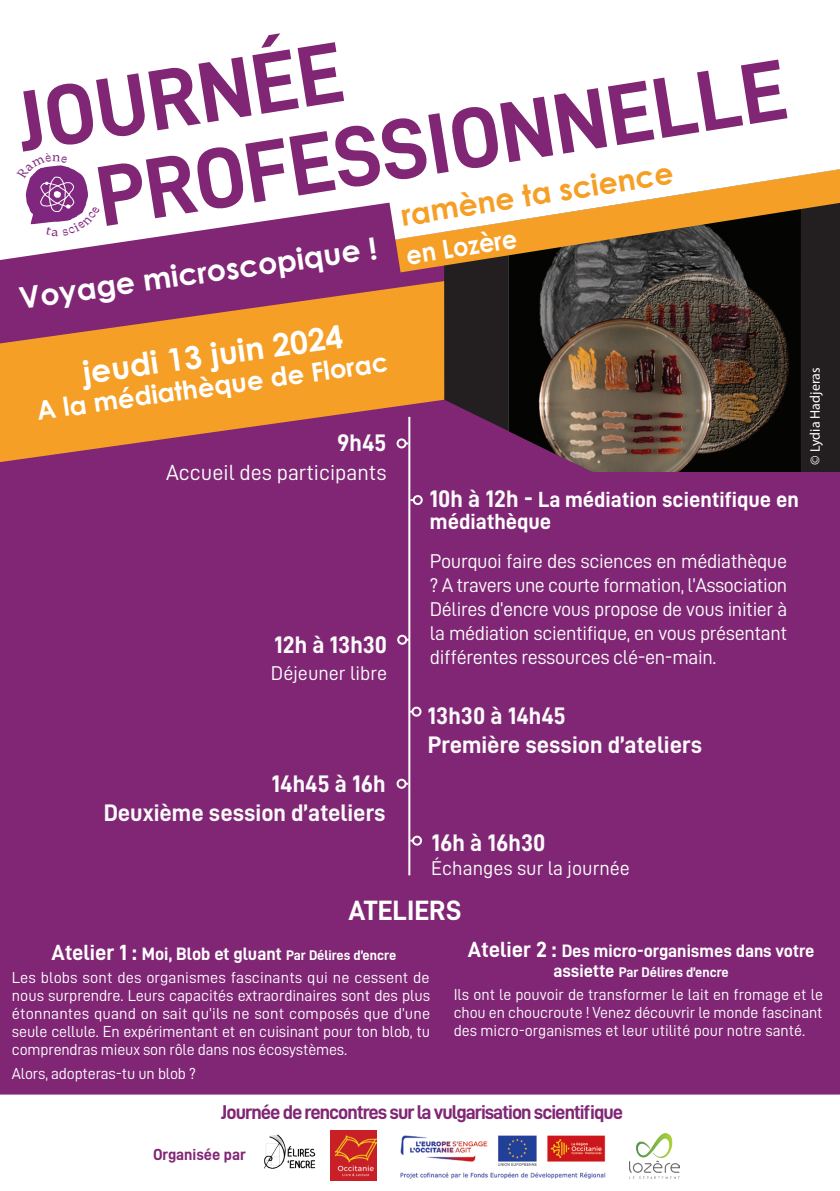
<style>
.page{position:relative;width:840px;height:1191px;background:#fff}
.page>*{position:absolute;margin:0;border:0;box-sizing:border-box;transform-origin:0 0}
.t1{font:86px "D DIN Bold";color:#802675}
.t2{font:700 31.6px "Century Gothic";color:#fff}
.t3{font:700 30px "Century Gothic";color:#fff}
.t4{font:700 30px "Century Gothic";color:#f59f26}
.t5{font:28px "D DIN Bold";color:#fff}
.t6{font:700 26px "Century Gothic";color:#fff}
.t7{font:700 26px "Century Gothic";color:#fff;scale:.92 1}
.t8{font:24px/28.8px "D DIN Bold";color:#fafafa}
.t9{font:22px/22px "D DIN Bold";color:#fff}
.t10{font:22px "D DIN";color:#fdfdfd}
.t11{font:20px/24px "D DIN";letter-spacing:-.02em;color:#fdfdfd;text-align:justify}
.t12{font:20px "D DIN Bold";letter-spacing:-.05em;color:#802675}
.t13{font:20px "D DIN";color:#fdfdfd}
.t14{font:18px "D DIN Bold";color:#fff}
.t15{font:16px/18px "D DIN";letter-spacing:-.01em;color:#fff;text-align:justify}
.t16{font:16px "D DIN Bold";color:#802675}
.t17{font:14px "D DIN Bold";color:#fff}
.t18{font:14px "Myriad Pro";color:#fff}
.s1{font-size:24px;color:#fafafa}
.s2{font-size:22px}
.s3{font-size:18px}
</style>
<div class="page">
<div style="left:0;top:202px;width:839px;height:892px;background:#802675"></div>
<svg style="left:0;top:278px;width:444px;height:184px;background:#cb7442"></svg>
<svg style="left:444px;top:272px;width:395px;height:321px;background:#55234d"></svg>
<img style="left:506px;top:272px;width:295px;height:231px">
<div style="left:590px;top:472px;width:249px;height:161px;background:#802675"></div>
<img style="left:629px;top:1133px;width:50px;height:45px">
<hr style="left:408px;top:417px;width:2px;height:458px;background:#fff">
<div style="left:396px;top:438px;width:10px;height:10px;border:2px solid #fdfdfd;border-radius:50%"></div>
<div style="left:412px;top:495px;width:10px;height:10px;border:2px solid #fdfdfd;border-radius:50%"></div>
<svg style="left:395px;top:239px;width:444px;height:33px;background:#5f482b"></svg>
<svg style="left:388px;top:169px;width:451px;height:70px"></svg>
<div style="left:397px;top:635px;width:10px;height:10px;border:2px solid #fdfdfd;border-radius:50%"></div>
<div style="left:411px;top:706px;width:10px;height:10px;border:2px solid #fdfdfd;border-radius:50%"></div>
<div style="left:412px;top:835px;width:10px;height:10px;border:2px solid #fdfdfd;border-radius:50%"></div>
<div style="left:396px;top:778px;width:10px;height:10px;border:2px solid #fdfdfd;border-radius:50%"></div>
<div style="left:46px;top:935px;width:355px;height:30px;background:#802675"></div>
<div style="left:462px;top:932px;width:357px;height:30px;background:#802675"></div>
<img style="left:400px;top:1135px;width:206px;height:44px">
<img style="left:264px;top:1134px;width:51px;height:35px">
<img style="left:330px;top:1130px;width:46px;height:50px">
<svg style="left:17px;top:165px;width:83px;height:71px"></svg>
<h1 class="t1" style="left:9px;top:76px;width:331px;rotate:-9deg">JOURNÉE</h1>
<h1 class="t1" style="left:90px;top:150px;width:698px;rotate:-9deg">PROFESSIONNELLE</h1>
<h3 class="t4" style="left:397px;top:193px;width:276px;rotate:-9deg">ramène ta science</h3>
<h3 class="t3" style="left:16px;top:275px;width:362px;rotate:-8deg">Voyage microscopique !</h3>
<h2 class="t2" style="left:79px;top:349px;width:264px;rotate:-8deg">jeudi 13 juin 2024</h2>
<h3 class="t6" style="left:34px;top:391px;width:356px;rotate:-8deg">A la médiathèque de Florac</h3>
<h3 class="t8" style="left:337px;top:428px;width:51px">9h45</h3>
<h3 class="t10" style="left:166px;top:461px;width:222px">Accueil des participants</h3>
<h3 class="t8" style="left:274px;top:629px;width:114px">12h à 13h30</h3>
<p class="t13" style="left:271px;top:662px;width:118px">Déjeuner libre</p>
<h3 class="t8" style="left:104px;top:768px;width:283px;text-align:right">14h45 à 16h<br>Deuxième session d’ateliers</h3>
<h3 class="t7" style="left:403px;top:236px;width:123px;rotate:-9deg">en Lozère</h3>
<h3 class="t9" style="left:429px;top:487px;width:370px"><span class="s1">10h à 12h -</span> La médiation scientifique en médiathèque</h3>
<p class="t11" style="left:429px;top:548px;width:358px">Pourquoi faire des sciences en médiathèque ? A travers une courte formation, l’Association Délires d’encre vous propose de vous initier à la médiation scientifique, en vous présentant différentes ressources clé-en-main.</p>
<p class="t18" style="left:806px;top:465px;width:99px;rotate:-90deg">© Lydia Hadjeras</p>
<h3 class="t8" style="left:427px;top:701px;width:275px">13h30 à 14h45<br>Première session d’ateliers</h3>
<h3 class="t8" style="left:431px;top:828px;width:115px">16h à 16h30</h3>
<p class="t13" style="left:431px;top:857px;width:200px">Échanges sur la journée</p>
<h3 class="t5" style="left:348px;top:894px;width:114px">ATELIERS</h3>
<p class="t17" style="left:51px;top:947px;width:346px"><span class="s2">Atelier 1 :</span> <span class="s3">Moi, Blob et gluant</span> Par Délires d’encre</p>
<p class="t15" style="left:12px;top:968px;width:419px">Les blobs sont des organismes fascinants qui ne cessent de nous surprendre. Leurs capacités extraordinaires sont des plus étonnantes quand on sait qu’ils ne sont composés que d’une seule cellule. En expérimentant et en cuisinant pour ton blob, tu comprendras mieux son rôle dans nos écosystèmes.</p>
<p class="t15" style="left:12px;top:1064px;width:185px">Alors, adopteras-tu un blob ?</p>
<p class="t14" style="left:467px;top:940px;width:348px"><span class="s2">Atelier 2 :</span> Des micro-organismes dans votre</p>
<p class="t17" style="left:553px;top:964px;width:177px"><span class="s3">assiette</span> Par Délires d’encre</p>
<p class="t15" style="left:453px;top:985px;width:370px">Ils ont le pouvoir de transformer le lait en fromage et le chou en choucroute ! Venez découvrir le monde fascinant des micro-organismes et leur utilité pour notre santé.</p>
<p class="t12" style="left:221px;top:1101px;width:403px">Journée de rencontres sur la vulgarisation scientifique</p>
<p class="t16" style="left:153px;top:1146px;width:94px">Organisée par</p>
</div>
